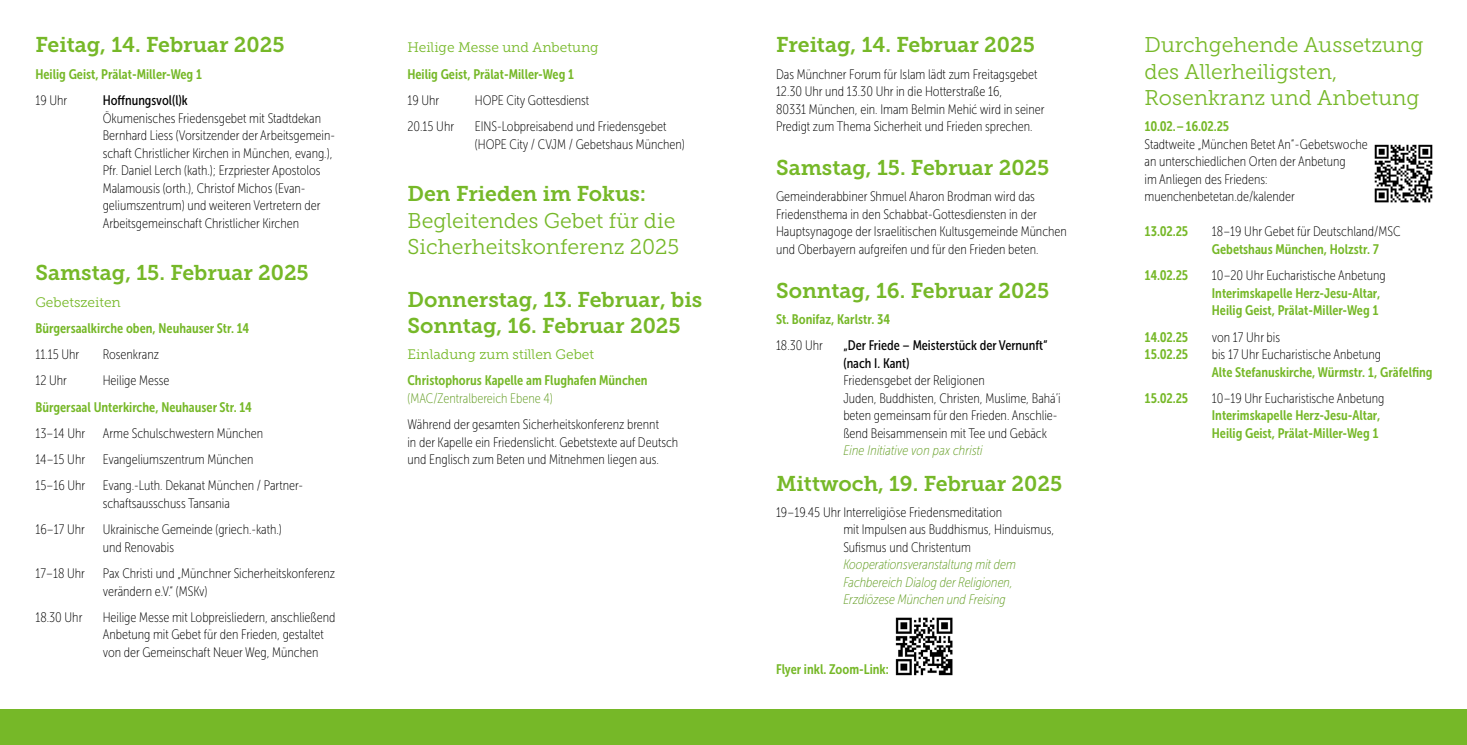
<style>
.page{position:relative;width:1467px;height:745px;background:#fff}
.page>*{position:absolute;margin:0;border:0;box-sizing:border-box;transform-origin:0 0}
.t1{font:21.25px/26.2px "Museo Slab 700";color:#76b828}
.t2{font:21.25px/26.2px "Museo Slab 300";color:#76b828}
.t3{font:13.75px/17.5px "Museo Sans Cond 100";color:#000}
.t4{font:13.75px/17.5px "Museo Sans Cond 700";color:#76b828}
.t5{font:italic 13.75px/17.5px "Museo Sans Cond 100";color:#639d23}
.t6{font:13.75px/17.5px "Museo Sans Cond 500";color:#000}
.t7{font:13.75px "Museo Slab 300";color:#76b828}
.t8{font:13.75px "Museo Sans Cond 100";color:#639d23}
</style>
<div class="page">
<div style="left:0;top:709px;width:1467px;height:35px;background:#76b828"></div>
<img style="left:895px;top:617px;width:58px;height:59px">
<img style="left:1374px;top:144px;width:59px;height:59px">
<h1 class="t1" style="left:35px;top:32px;width:251px">Feitag, 14. Februar 2025</h1>
<p class="t4" style="left:35px;top:65px;width:168px">Heilig Geist, Prälat-Miller-Weg 1</p>
<p class="t3" style="left:35px;top:92px;width:33px">19 Uhr</p>
<p class="t6" style="left:103px;top:91px;width:87px">Hoffnungsvol(l)k</p>
<p class="t3" style="left:103px;top:109px;width:234px">Ökumenisches Friedensgebet mit Stadtdekan Bernhard Liess (Vorsitzender der Arbeitsgemein&shy;schaft Christlicher Kirchen in München, evang.), Pfr. Daniel Lerch (kath.); Erzpriester Apostolos Malamousis (orth.), Christof Michos (Evan&shy;geliumszentrum) und weiteren Vertretern der Arbeitsgemeinschaft Christlicher Kirchen</p>
<h1 class="t1" style="left:35px;top:260px;width:275px">Samstag, 15. Februar 2025</h1>
<p class="t7" style="left:35px;top:294px;width:87px">Gebetszeiten</p>
<p class="t4" style="left:35px;top:319px;width:215px">Bürgersaalkirche oben, Neuhauser Str. 14</p>
<p class="t3" style="left:35px;top:345px;width:45px">11.15 Uhr</p>
<p class="t3" style="left:103px;top:345px;width:58px">Rosenkranz</p>
<p class="t3" style="left:35px;top:372px;width:33px">12 Uhr</p>
<p class="t3" style="left:103px;top:372px;width:68px">Heilige Messe</p>
<p class="t4" style="left:35px;top:398px;width:218px">Bürgersaal Unterkirche, Neuhauser Str. 14</p>
<p class="t3" style="left:35px;top:424px;width:51px">13 – 14 Uhr</p>
<p class="t3" style="left:103px;top:424px;width:162px">Arme Schulschwestern München</p>
<p class="t3" style="left:35px;top:450px;width:51px">14 – 15 Uhr</p>
<p class="t3" style="left:103px;top:450px;width:152px">Evangeliumszentrum München</p>
<p class="t3" style="left:35px;top:477px;width:52px">15 – 16 Uhr</p>
<p class="t3" style="left:103px;top:477px;width:202px">Evang.-Luth. Dekanat München / Partner&shy;schaftsausschuss Tansania</p>
<p class="t3" style="left:35px;top:520px;width:51px">16 – 17 Uhr</p>
<p class="t3" style="left:103px;top:520px;width:181px">Ukrainische Gemeinde (griech.-kath.) und Renovabis</p>
<p class="t3" style="left:35px;top:564px;width:51px">17 – 18 Uhr</p>
<p class="t3" style="left:103px;top:564px;width:234px">Pax Christi und „Münchner Sicherheitskonferenz verändern e.V.“ (MSKv)</p>
<p class="t3" style="left:35px;top:608px;width:49px">18.30 Uhr</p>
<p class="t3" style="left:103px;top:608px;width:234px">Heilige Messe mit Lobpreisliedern, anschließend<br>Anbetung mit Gebet für den Frieden, gestaltet von der Gemeinschaft Neuer Weg, München</p>
<p class="t7" style="left:407px;top:40px;width:193px">Heilige Messe und Anbetung</p>
<p class="t4" style="left:407px;top:65px;width:168px">Heilig Geist, Prälat-Miller-Weg 1</p>
<p class="t3" style="left:407px;top:92px;width:33px">19 Uhr</p>
<p class="t3" style="left:475px;top:92px;width:116px">HOPE City Gottesdienst</p>
<p class="t3" style="left:407px;top:118px;width:48px">20.15 Uhr</p>
<p class="t3" style="left:475px;top:118px;width:212px">EINS-Lobpreisabend und Friedensgebet (HOPE City / CVJM / Gebetshaus München)</p>
<h1 class="t1" style="left:407px;top:181px;width:240px">Den Frieden im Fokus:</h1>
<h1 class="t2" style="left:407px;top:207px;width:273px">Begleitendes Gebet für die<br>Sicherheitskonferenz 2025</h1>
<h1 class="t1" style="left:407px;top:286px;width:296px">Donnerstag, 13. Februar, bis<br>Sonntag, 16. Februar 2025</h1>
<p class="t7" style="left:407px;top:346px;width:188px">Einladung zum stillen Gebet</p>
<p class="t4" style="left:407px;top:371px;width:242px">Christophorus Kapelle am Flughafen München</p>
<p class="t8" style="left:407px;top:390px;width:147px">(MAC/Zentralbereich Ebene 4)</p>
<p class="t3" style="left:407px;top:415px;width:272px">Während der gesamten Sicherheitskonferenz brennt<br>in der Kapelle ein Friedenslicht. Gebetstexte auf Deutsch und Englisch zum Beten und Mitnehmen liegen aus.</p>
<h1 class="t1" style="left:776px;top:32px;width:260px">Freitag, 14. Februar 2025</h1>
<p class="t3" style="left:776px;top:65px;width:270px">Das Münchner Forum für Islam lädt zum Freitagsgebet 12.30 Uhr und 13.30 Uhr in die Hotterstraße 16,<br>80331 München, ein. Imam Belmin Mehić wird in seiner Predigt zum Thema Sicherheit und Frieden sprechen.</p>
<h1 class="t1" style="left:776px;top:155px;width:275px">Samstag, 15. Februar 2025</h1>
<p class="t3" style="left:776px;top:188px;width:292px">Gemeinderabbiner Shmuel Aharon Brodman wird das Friedensthema in den Schabbat-Gottesdiensten in der Hauptsynagoge der Israelitischen Kultusgemeinde München und Oberbayern aufgreifen und für den Frieden beten.</p>
<h1 class="t1" style="left:776px;top:277px;width:275px">Sonntag, 16. Februar 2025</h1>
<p class="t4" style="left:776px;top:310px;width:116px">St. Bonifaz, Karlstr. 34</p>
<p class="t3" style="left:776px;top:337px;width:49px">18.30 Uhr</p>
<p class="t6" style="left:843px;top:336px;width:206px">„Der Friede – Meisterstück der Vernunft“ (nach I. Kant)</p>
<p class="t3" style="left:843px;top:372px;width:219px">Friedensgebet der Religionen<br>Juden, Buddhisten, Christen, Muslime, Bahá’i beten gemeinsam für den Frieden. Anschlie&shy;ßend Beisammensein mit Tee und Gebäck</p>
<p class="t5" style="left:843px;top:442px;width:141px">Eine Initiative von pax christi</p>
<h1 class="t1" style="left:776px;top:470px;width:288px">Mittwoch, 19. Februar 2025</h1>
<p class="t3" style="left:843px;top:503px;width:212px;text-indent:-67px">19 – 19.45 Uhr Interreligiöse Friedensmeditation<br>mit Impulsen aus Buddhismus, Hinduismus,<br>Sufismus und Christentum</p>
<p class="t5" style="left:843px;top:555px;width:174px">Kooperationsveranstaltung mit dem<br>Fachbereich Dialog der Religionen,<br>Erzdiözese München und Freising</p>
<p class="t4" style="left:776px;top:660px;width:114px">Flyer inkl. Zoom-Link:</p>
<h1 class="t2" style="left:1144px;top:32px;width:280px">Durchgehende Aussetzung des Allerheiligsten,<br>Rosenkranz und Anbetung</h1>
<p class="t4" style="left:1144px;top:118px;width:86px">10.02. – 16.02.25</p>
<p class="t3" style="left:1144px;top:135px;width:225px">Stadtweite „München Betet An“-Gebetswoche an unterschiedlichen Orten der Anbetung<br>im Anliegen des Friedens: muenchenbetetan.de/kalender</p>
<p class="t4" style="left:1144px;top:223px;width:45px">13.02.25</p>
<p class="t3" style="left:1212px;top:223px;width:190px">18 – 19 Uhr Gebet für Deutschland/MSC</p>
<p class="t4" style="left:1212px;top:240px;width:169px">Gebetshaus München, Holzstr. 7</p>
<p class="t4" style="left:1144px;top:266px;width:45px">14.02.25</p>
<p class="t3" style="left:1212px;top:267px;width:175px">10 – 20 Uhr Eucharistische Anbetung</p>
<p class="t4" style="left:1212px;top:284px;width:170px">Interimskapelle Herz-Jesu-Altar,<br>Heilig Geist, Prälat-Miller-Weg 1</p>
<p class="t4" style="left:1144px;top:328px;width:45px">14.02.25</p>
<p class="t3" style="left:1212px;top:328px;width:70px">von 17 Uhr bis</p>
<p class="t4" style="left:1144px;top:345px;width:45px">15.02.25</p>
<p class="t3" style="left:1212px;top:345px;width:171px">bis 17 Uhr Eucharistische Anbetung</p>
<p class="t4" style="left:1212px;top:363px;width:222px">Alte Stefanuskirche, Würmstr. 1, Gräfelfing</p>
<p class="t4" style="left:1144px;top:389px;width:45px">15.02.25</p>
<p class="t3" style="left:1212px;top:389px;width:174px">10 – 19 Uhr Eucharistische Anbetung</p>
<p class="t4" style="left:1212px;top:406px;width:170px">Interimskapelle Herz-Jesu-Altar,<br>Heilig Geist, Prälat-Miller-Weg 1</p>
</div>
